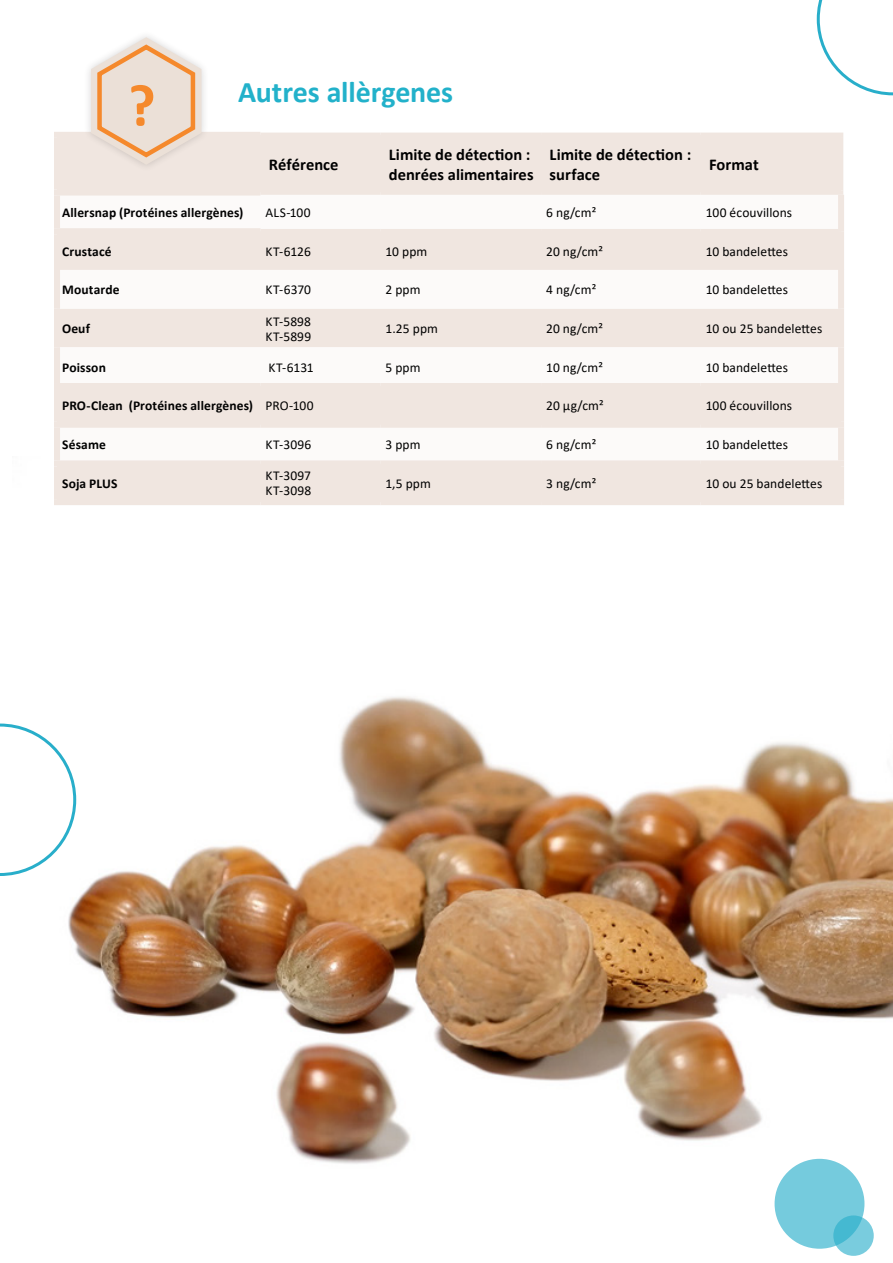
<style>
.page{position:relative;width:893px;height:1263px;background:#fff}
.page>*{position:absolute;margin:0;border:0;box-sizing:border-box;transform-origin:0 0}
.t1{font:700 60px "Calibri";color:#f5892c}
.t2{font:700 30px "Calibri";letter-spacing:-.005em;color:#22b1ca}
.t3{font:700 16.5px "Calibri";color:#000}
.t4{font:13.5px "Calibri";letter-spacing:.01em;color:#000}
.t5{font:700 13.5px "Calibri";letter-spacing:.01em;color:#000}
</style>
<div class="page">
<img style="left:68px;top:696px;width:825px;height:560px">
<div style="left:775px;top:1159px;width:89px;height:90px;background:#75cbdd;border-radius:50%"></div>
<svg style="left:833px;top:1215px;width:41px;height:41px"></svg>
<svg style="left:0;top:723px;width:76px;height:153px"></svg>
<svg style="left:817px;top:0;width:76px;height:95px"></svg>
<div style="left:60px;top:137px;width:779px;height:362px;background:#f0e6e0"></div>
<svg style="left:60px;top:195px;width:778px;height:265px"></svg>
<div style="left:54px;top:132px;width:206px;height:6px;background:#f0e6e0"></div>
<div style="left:54px;top:138px;width:6px;height:51px;background:#f0e6e0"></div>
<div style="left:54px;top:189px;width:206px;height:6px;background:#f0e6e0"></div>
<div style="left:54px;top:195px;width:6px;height:33px;background:#f0e6e0"></div>
<div style="left:838px;top:195px;width:6px;height:36px;background:#f0e6e0"></div>
<div style="left:54px;top:228px;width:206px;height:6px;background:#f0e6e0"></div>
<div style="left:54px;top:234px;width:6px;height:36px;background:#f0e6e0"></div>
<div style="left:838px;top:231px;width:6px;height:39px;background:#f0e6e0"></div>
<div style="left:54px;top:270px;width:6px;height:39px;background:#f0e6e0"></div>
<div style="left:838px;top:270px;width:6px;height:39px;background:#f0e6e0"></div>
<div style="left:54px;top:309px;width:6px;height:38px;background:#f0e6e0"></div>
<div style="left:838px;top:309px;width:6px;height:38px;background:#f0e6e0"></div>
<div style="left:54px;top:347px;width:6px;height:36px;background:#f0e6e0"></div>
<div style="left:838px;top:347px;width:6px;height:36px;background:#f0e6e0"></div>
<div style="left:54px;top:383px;width:206px;height:6px;background:#f0e6e0"></div>
<div style="left:54px;top:389px;width:6px;height:33px;background:#f0e6e0"></div>
<div style="left:260px;top:383px;width:120px;height:6px;background:#f0e6e0"></div>
<div style="left:380px;top:383px;width:161px;height:6px;background:#f0e6e0"></div>
<div style="left:541px;top:383px;width:160px;height:6px;background:#f0e6e0"></div>
<div style="left:701px;top:383px;width:143px;height:6px;background:#f0e6e0"></div>
<div style="left:838px;top:389px;width:6px;height:33px;background:#f0e6e0"></div>
<div style="left:54px;top:422px;width:206px;height:6px;background:#f0e6e0"></div>
<div style="left:54px;top:428px;width:6px;height:32px;background:#f0e6e0"></div>
<div style="left:260px;top:422px;width:120px;height:6px;background:#f0e6e0"></div>
<div style="left:380px;top:422px;width:161px;height:6px;background:#f0e6e0"></div>
<div style="left:541px;top:422px;width:160px;height:6px;background:#f0e6e0"></div>
<div style="left:701px;top:422px;width:143px;height:6px;background:#f0e6e0"></div>
<div style="left:838px;top:428px;width:6px;height:32px;background:#f0e6e0"></div>
<div style="left:54px;top:460px;width:206px;height:6px;background:#f0e6e0"></div>
<div style="left:54px;top:466px;width:6px;height:33px;background:#f0e6e0"></div>
<div style="left:260px;top:460px;width:120px;height:6px;background:#f0e6e0"></div>
<div style="left:380px;top:460px;width:161px;height:6px;background:#f0e6e0"></div>
<div style="left:541px;top:460px;width:160px;height:6px;background:#f0e6e0"></div>
<div style="left:701px;top:460px;width:143px;height:6px;background:#f0e6e0"></div>
<div style="left:838px;top:466px;width:6px;height:33px;background:#f0e6e0"></div>
<div style="left:54px;top:499px;width:206px;height:6px;background:#f0e6e0"></div>
<div style="left:260px;top:499px;width:120px;height:6px;background:#f0e6e0"></div>
<div style="left:380px;top:499px;width:161px;height:6px;background:#f0e6e0"></div>
<div style="left:541px;top:499px;width:160px;height:6px;background:#f0e6e0"></div>
<div style="left:701px;top:499px;width:143px;height:6px;background:#f0e6e0"></div>
<hr style="left:260px;top:133px;width:120px;height:4px;background:#f0e6e0">
<hr style="left:380px;top:133px;width:161px;height:4px;background:#f0e6e0">
<hr style="left:541px;top:133px;width:160px;height:4px;background:#f0e6e0">
<hr style="left:701px;top:133px;width:142px;height:4px;background:#f0e6e0">
<hr style="left:839px;top:137px;width:4px;height:53px;background:#f0e6e0">
<div style="left:260px;top:190px;width:120px;height:5px;background:#f0e6e0"></div>
<div style="left:380px;top:190px;width:161px;height:5px;background:#f0e6e0"></div>
<div style="left:541px;top:190px;width:160px;height:5px;background:#f0e6e0"></div>
<div style="left:701px;top:190px;width:142px;height:5px;background:#f0e6e0"></div>
<hr style="left:260px;top:229px;width:120px;height:4px;background:#f0e6e0">
<hr style="left:380px;top:229px;width:161px;height:4px;background:#f0e6e0">
<hr style="left:541px;top:229px;width:160px;height:4px;background:#f0e6e0">
<hr style="left:701px;top:229px;width:137px;height:4px;background:#f0e6e0">
<div style="left:83px;top:30px;width:127px;height:142px;background:#231f20;opacity:.19"></div>
<svg style="left:91px;top:37px;width:110px;height:128px"></svg>
<p class="t1" style="left:128px;top:63px;width:29px">?</p>
<p class="t2" style="left:238px;top:70px;width:217px">Autres allèrgenes</p>
<p class="t3" style="left:269px;top:153px;width:71px">Référence</p>
<p class="t3" style="left:389px;top:143px;width:143px">Limite de détection :</p>
<p class="t3" style="left:389px;top:163px;width:146px">denrées alimentaires</p>
<p class="t3" style="left:550px;top:143px;width:143px">Limite de détection :</p>
<p class="t3" style="left:550px;top:163px;width:52px">surface</p>
<p class="t3" style="left:709px;top:153px;width:51px">Format</p>
<p class="t5" style="left:62px;top:203px;width:183px">Allersnap (Protéines allergènes)</p>
<p class="t4" style="left:266px;top:203px;width:47px">ALS-100</p>
<p class="t4" style="left:546px;top:203px;width:51px">6 ng/cm²</p>
<p class="t4" style="left:706px;top:203px;width:88px">100 écouvillons</p>
<p class="t5" style="left:62px;top:242px;width:51px">Crustacé</p>
<p class="t4" style="left:266px;top:242px;width:47px">KT-6126</p>
<p class="t4" style="left:385px;top:242px;width:43px">10 ppm</p>
<p class="t4" style="left:546px;top:242px;width:58px">20 ng/cm²</p>
<p class="t4" style="left:706px;top:242px;width:84px">10 bandelettes</p>
<p class="t5" style="left:62px;top:280px;width:59px">Moutarde</p>
<p class="t4" style="left:266px;top:280px;width:47px">KT-6370</p>
<p class="t4" style="left:385px;top:280px;width:37px">2 ppm</p>
<p class="t4" style="left:546px;top:280px;width:51px">4 ng/cm²</p>
<p class="t4" style="left:706px;top:280px;width:84px">10 bandelettes</p>
<p class="t5" style="left:62px;top:319px;width:29px">Oeuf</p>
<p class="t4" style="left:266px;top:312px;width:47px">KT-5898</p>
<p class="t4" style="left:266px;top:327px;width:47px">KT-5899</p>
<p class="t4" style="left:385px;top:319px;width:54px">1.25 ppm</p>
<p class="t4" style="left:546px;top:319px;width:58px">20 ng/cm²</p>
<p class="t4" style="left:706px;top:319px;width:118px">10 ou 25 bandelettes</p>
<p class="t5" style="left:62px;top:358px;width:45px">Poisson</p>
<p class="t4" style="left:269px;top:358px;width:47px">KT-6131</p>
<p class="t4" style="left:385px;top:358px;width:37px">5 ppm</p>
<p class="t4" style="left:546px;top:358px;width:58px">10 ng/cm²</p>
<p class="t4" style="left:706px;top:358px;width:84px">10 bandelettes</p>
<p class="t5" style="left:62px;top:396px;width:192px">PRO-Clean (Protéines allergènes)</p>
<p class="t4" style="left:266px;top:397px;width:50px">PRO-100</p>
<p class="t4" style="left:546px;top:397px;width:59px">20 µg/cm²</p>
<p class="t4" style="left:706px;top:397px;width:88px">100 écouvillons</p>
<p class="t5" style="left:62px;top:435px;width:45px">Sésame</p>
<p class="t4" style="left:266px;top:435px;width:47px">KT-3096</p>
<p class="t4" style="left:385px;top:435px;width:37px">3 ppm</p>
<p class="t4" style="left:546px;top:435px;width:51px">6 ng/cm²</p>
<p class="t4" style="left:706px;top:435px;width:84px">10 bandelettes</p>
<p class="t5" style="left:62px;top:474px;width:57px">Soja PLUS</p>
<p class="t4" style="left:266px;top:466px;width:47px">KT-3097</p>
<p class="t4" style="left:266px;top:481px;width:47px">KT-3098</p>
<p class="t4" style="left:385px;top:474px;width:47px">1,5 ppm</p>
<p class="t4" style="left:546px;top:474px;width:51px">3 ng/cm²</p>
<p class="t4" style="left:706px;top:474px;width:118px">10 ou 25 bandelettes</p>
</div>
